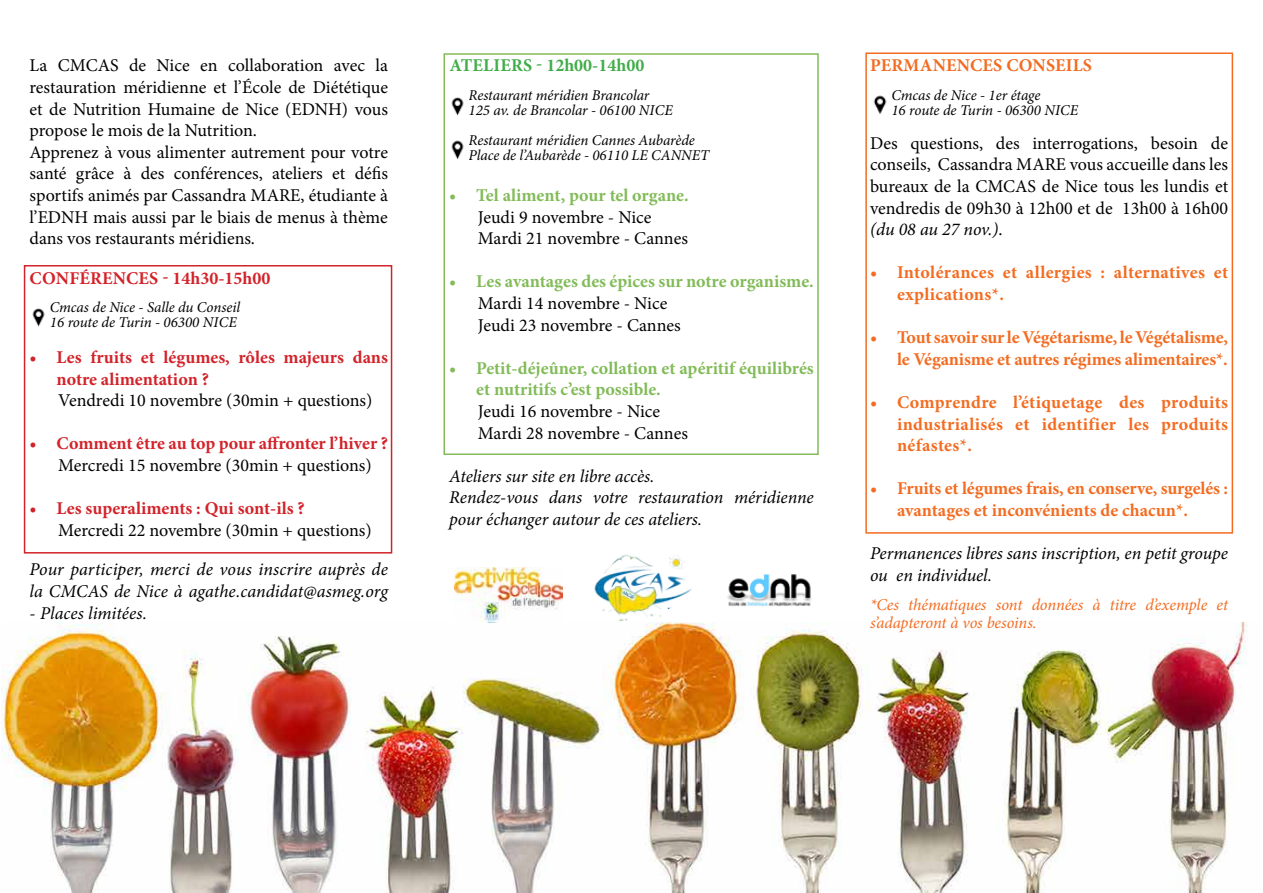
<style>
.page{position:relative;width:1263px;height:893px;background:#fff}
.page>*{position:absolute;margin:0;border:0;box-sizing:border-box;transform-origin:0 0}
.t1{font:18px/21.6px "Minion Pro";color:#000}
.t2{font:italic 18px/21.6px "Minion Pro";letter-spacing:-.005em;color:#000}
.t3{font:700 18px/21.6px "Minion Pro";color:#f36c21;text-align:right}
.t4{font:700 18px/21.6px "Minion Pro";color:#d2232a}
.t5{font:700 18px/21.6px "Minion Pro";color:#82bb58}
.t6{font:700 18px/21.6px "Minion Pro";letter-spacing:.02em;color:#f36c21}
.t7{font:700 18px "Minion Pro";color:#41ad49}
.t8{font:italic 16.5px/18px "Minion Pro";letter-spacing:-.01em;color:#f36c21}
.t9{font:italic 15px/15px "Minion Pro";letter-spacing:-.005em;color:#000}
.s1{font-style:italic}
</style>
<div class="page">
<div style="left:865px;top:52px;width:368px;height:482px;border:2px solid #f36c21"></div>
<img style="left:727px;top:574px;width:85px;height:33px">
<img style="left:1px;top:623px;width:1247px;height:270px">
<img style="left:32px;top:308px;width:13px;height:19px">
<img style="left:451px;top:97px;width:13px;height:19px">
<img style="left:451px;top:140px;width:13px;height:20px">
<div style="left:24px;top:265px;width:368px;height:289px;border:2px solid #d2232a"></div>
<div style="left:443px;top:53px;width:376px;height:402px;border:2px solid #82bb58"></div>
<img style="left:873px;top:95px;width:14px;height:19px">
<img style="left:455px;top:568px;width:107px;height:55px">
<img style="left:594px;top:554px;width:98px;height:67px">
<p class="t1" style="left:30px;top:55px;width:360px">La CMCAS de Nice en collaboration avec la restauration méridienne et l’école de Diététique et de Nutrition Humaine de Nice (EDNH) vous propose le mois de la Nutrition.<br>Apprenez à vous alimenter autrement pour votre santé grâce à des conférences, ateliers et défis sportifs animés par Cassandra MARE, étudiante à l’EDNH mais aussi par le biais de menus à thème dans vos restaurants méridiens.</p>
<p class="t4" style="left:30px;top:267px;width:73px">CONFérences</p>
<p class="t4" style="left:162px;top:267px;width:110px">- 14h30-15h00</p>
<p class="t9" style="left:50px;top:300px;width:192px">Cmcas de Nice - Salle du Conseil<br>16 route de Turin - 06300 Nice</p>
<p class="t4" style="left:57px;top:346px;width:333px;text-indent:-27px">• Les fruits et légumes, rôles majeurs dans notre alimentation ?</p>
<p class="t1" style="left:58px;top:390px;width:316px">Vendredi 10 novembre (30min + questions)</p>
<p class="t4" style="left:30px;top:433px;width:360px">• Comment être au top pour affronter l’hiver ?</p>
<p class="t1" style="left:58px;top:454px;width:315px">Mercredi 15 novembre (30min + questions)</p>
<p class="t4" style="left:30px;top:497px;width:277px">• Les superaliments : Qui sont-ils ?</p>
<p class="t1" style="left:58px;top:519px;width:315px">Mercredi 22 novembre (30min + questions)</p>
<p class="t2" style="left:30px;top:559px;width:360px">Pour participer, merci de vous inscrire auprès de la CMCAS de Nice à agathe.candidat@asmeg.org</p>
<p class="t2" style="left:30px;top:602px;width:119px">- Places limitées.</p>
<p class="t7" style="left:449px;top:53px;width:196px">ATELIERS - 12h00-14h00</p>
<p class="t9" style="left:469px;top:88px;width:206px">Restaurant méridien Brancolar<br>125 av. de Brancolar - 06100 Nice</p>
<p class="t9" style="left:469px;top:133px;width:242px">Restaurant méridien Cannes Aubarède<br>Place de l’Aubarède - 06110 LE CANNET</p>
<p class="t5" style="left:449px;top:184px;width:241px">• Tel aliment, pour tel organe.</p>
<p class="t1" style="left:478px;top:206px;width:212px">Jeudi 9 novembre - Nice<br>Mardi 21 novembre - Cannes</p>
<p class="t5" style="left:449px;top:271px;width:366px">• Les avantages des épices sur notre organisme.</p>
<p class="t1" style="left:478px;top:292px;width:204px">Mardi 14 novembre - Nice<br>Jeudi 23 novembre - Cannes</p>
<p class="t5" style="left:476px;top:357px;width:339px;text-indent:-27px">• Petit-déjeûner, collation et apéritif équilibrés et nutritifs c’est possible.</p>
<p class="t1" style="left:478px;top:400px;width:212px">Jeudi 16 novembre - Nice<br>Mardi 28 novembre - Cannes</p>
<p class="t2" style="left:449px;top:465px;width:366px">Ateliers sur site en libre accès.<br>Rendez-vous dans votre restauration méridienne pour échanger autour de ces ateliers.</p>
<p class="t3" style="left:870px;top:55px;width:223px">PERMANENCES CONSEILS</p>
<p class="t9" style="left:891px;top:88px;width:188px">Cmcas de Nice - 1er étage<br>16 route de Turin - 06300 Nice</p>
<p class="t1" style="left:870px;top:132px;width:360px;text-align:justify">Des questions, des interrogations, besoin de conseils, cassandra MARE vous accueille dans les bureaux de la CMCAS de Nice tous les lundis et vendredis de 09h30 à 12h00 et de 13h00 à 16h00 <span class="s1">(du 08 au 27 nov.)</span>.</p>
<p class="t6" style="left:897px;top:262px;width:333px;text-indent:-27px">• Intolérances et allergies : alternatives et explications*.</p>
<p class="t3" style="left:870px;top:326px;width:360px">• Tout savoir sur le Végétarisme, le Végétalisme, le Véganisme et autres régimes alimentaires*.</p>
<p class="t3" style="left:897px;top:391px;width:333px;text-align:justify;text-indent:-27px">• Comprendre l’étiquetage des produits industrialisés et identifier les produits néfastes*.</p>
<p class="t3" style="left:897px;top:478px;width:333px;text-align:left;text-indent:-27px">• Fruits et légumes frais, en conserve, surgelés : avantages et inconvénients de chacun*.</p>
<p class="t2" style="left:870px;top:543px;width:360px">Permanences libres sans inscription, en petit groupe ou en individuel.</p>
<p class="t8" style="left:870px;top:595px;width:360px">*Ces thématiques sont données à titre d’exemple et s’adapteront à vos besoins.</p>
</div>
